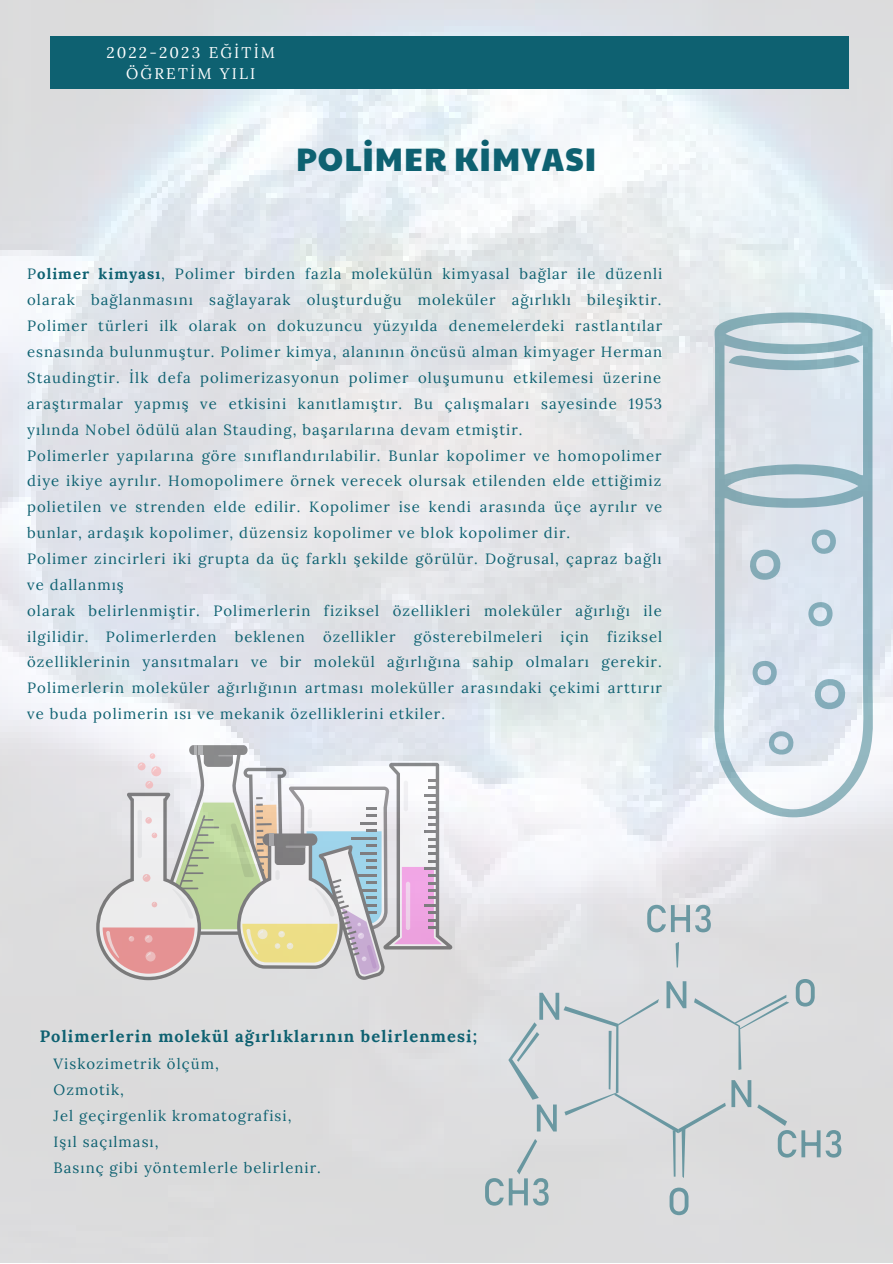
<style>
.page{position:relative;width:893px;height:1264px;background:#fff}
.page>*{position:absolute;margin:0;border:0;box-sizing:border-box;transform-origin:0 0}
.t1{font:31.8px "Paytone One";letter-spacing:.03em;color:#0e6171}
.t2{font:700 16.35px "Lora";letter-spacing:.07em;color:#0e6171}
.t3{font:15.45px/20.9px "Lora";letter-spacing:.14em;color:#fff;text-align:center}
.t4{font:14.85px/25.8px "Lora";letter-spacing:.07em;color:#0e6171;text-align:justify}
.s1{font-weight:700}
</style>
<div class="page">
<img style="left:0;top:0;width:892px;height:1262px">
<div style="left:50px;top:37px;width:798px;height:51px;background:#0e6171"></div>
<svg style="left:675px;top:941px;width:4px;height:26px"></svg>
<svg style="left:647px;top:904px;width:19px;height:28px"></svg>
<svg style="left:686px;top:905px;width:4px;height:27px"></svg>
<hr style="left:673px;top:917px;width:15px;height:3px;background:#0e6171">
<hr style="left:671px;top:905px;width:3px;height:27px;background:#0e6171">
<svg style="left:695px;top:904px;width:15px;height:28px"></svg>
<svg style="left:816px;top:1130px;width:4px;height:27px"></svg>
<hr style="left:803px;top:1142px;width:15px;height:3px;background:#0e6171">
<svg style="left:825px;top:1129px;width:16px;height:28px"></svg>
<svg style="left:485px;top:978px;width:329px;height:237px"></svg>
<svg style="left:96px;top:745px;width:356px;height:235px"></svg>
<svg style="left:714px;top:312px;width:158px;height:505px;fill:#dde4ed"></svg>
<svg style="left:728px;top:350px;width:131px;height:23px"></svg>
<svg style="left:804px;top:528px;width:33px;height:31px"></svg>
<svg style="left:745px;top:547px;width:38px;height:34px"></svg>
<svg style="left:802px;top:600px;width:32px;height:32px"></svg>
<svg style="left:746px;top:659px;width:32px;height:31px"></svg>
<svg style="left:810px;top:677px;width:38px;height:34px"></svg>
<svg style="left:763px;top:729px;width:33px;height:31px"></svg>
<p class="t3" style="left:106px;top:42px;width:170px">2022-2023 EĞİTİM<br>ÖĞRETİM YILI</p>
<p class="t1" style="left:296px;top:136px;width:301px">POLİMER KİMYASI</p>
<p class="t4" style="left:27px;top:261px;width:636px">P<span class="s1">olimer kimyası</span>, Polimer birden fazla molekülün kimyasal bağlar ile düzenli olarak bağlanmasını sağlayarak oluşturduğu moleküler ağırlıklı bileşiktir.<br>Polimer türleri ilk olarak on dokuzuncu yüzyılda denemelerdeki rastlantılar esnasında bulunmuştur. Polimer kimya, alanının öncüsü alman kimyager Herman Staudingtir. İlk defa polimerizasyonun polimer oluşumunu etkilemesi üzerine araştırmalar yapmış ve etkisini kanıtlamıştır. Bu çalışmaları sayesinde 1953 yılında Nobel ödülü alan Stauding, başarılarına devam etmiştir.</p>
<p class="t4" style="left:27px;top:442px;width:636px">Polimerler yapılarına göre sınıflandırılabilir. Bunlar kopolimer ve homopolimer diye ikiye ayrılır. Homopolimere örnek verecek olursak etilenden elde ettiğimiz polietilen ve strenden elde edilir. Kopolimer ise kendi arasında üçe ayrılır ve bunlar, ardaşık kopolimer, düzensiz kopolimer ve blok kopolimer dir.</p>
<p class="t4" style="left:27px;top:545px;width:635px">Polimer zincirleri iki grupta da üç farklı şekilde görülür. Doğrusal, çapraz bağlı ve dallanmış</p>
<p class="t4" style="left:27px;top:597px;width:636px">olarak belirlenmiştir. Polimerlerin fiziksel özellikleri moleküler ağırlığı ile ilgilidir. Polimerlerden beklenen özellikler gösterebilmeleri için fiziksel özelliklerinin yansıtmaları ve bir molekül ağırlığına sahip olmaları gerekir.<br>Polimerlerin moleküler ağırlığının artması moleküller arasındaki çekimi arttırır ve buda polimerin ısı ve mekanik özelliklerini etkiler.</p>
<p class="t2" style="left:40px;top:1025px;width:439px">Polimerlerin molekül ağırlıklarının belirlenmesi;</p>
<p class="t4" style="left:54px;top:1050px;width:167px">Viskozimetrik ölçüm,</p>
<p class="t4" style="left:54px;top:1076px;width:72px">Ozmotik,</p>
<p class="t4" style="left:54px;top:1102px;width:239px">Jel geçirgenlik kromatografisi,</p>
<p class="t4" style="left:54px;top:1128px;width:106px">Işıl saçılması,</p>
<p class="t4" style="left:54px;top:1154px;width:269px">Basınç gibi yöntemlerle belirlenir.</p>
</div>
